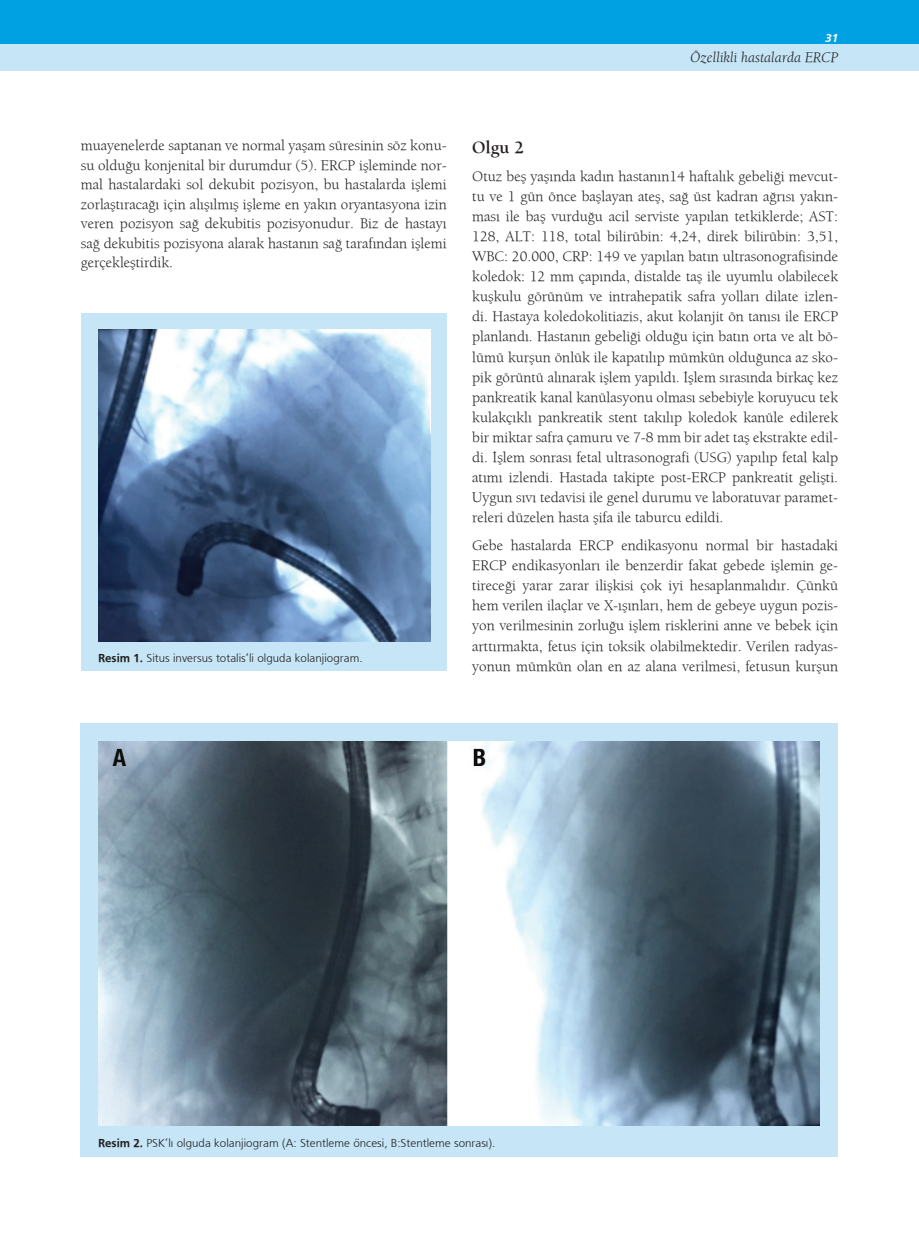
<style>
.page{position:relative;width:919px;height:1238px;background:#fff}
.page>*{position:absolute;margin:0;border:0;box-sizing:border-box;transform-origin:0 0}
.t1{font:700 18px "Berkeley";color:#231f20}
.t2{font:300 15px/20px "Berkeley";color:#231f20;text-align:justify}
.t3{font:italic 300 15px "Berkeley";color:#231f20}
.t4{font:300 12px "Fruga Sans";color:#231f20}
.t5{font:italic 700 12px "Fruga Sans";color:#fff}
.s1{font-weight:700}
</style>
<div class="page">
<div style="left:0;top:0;width:918px;height:45px;background:#00a1e3"></div>
<div style="left:0;top:44px;width:918px;height:27px;background:#c6e6f8"></div>
<div style="left:81px;top:723px;width:757px;height:434px;background:#c6e6f8"></div>
<img style="left:98px;top:741px;width:721px;height:384px">
<div style="left:81px;top:312px;width:365px;height:358px;background:#c6e6f8"></div>
<img style="left:98px;top:330px;width:332px;height:311px">
<p class="t5" style="left:825px;top:31px;width:14px">31</p>
<p class="t3" style="left:690px;top:49px;width:149px">Özellikli hastalarda ERCP</p>
<p class="t2" style="left:81px;top:135px;width:367px;line-height:19.5px">muayenelerde saptanan ve normal yaşam süresinin söz konu&shy;su olduğu konjenital bir durumdur (5). ERCP işleminde nor&shy;mal hastalardaki sol dekubit pozisyon, bu hastalarda işlemi zorlaştıracağı için alışılmış işleme en yakın oryantasyona izin veren pozisyon sağ dekubitis pozisyonudur. Biz de hastayı sağ dekubitis pozisyona alarak hastanın sağ tarafından işlemi gerçekleştirdik.</p>
<p class="t4" style="left:98px;top:651px;width:266px"><span class="s1">Resim 1.</span> Situs inversus totalis’li olguda kolanjiogram.</p>
<p class="t1" style="left:472px;top:136px;width:53px">Olgu 2</p>
<p class="t2" style="left:472px;top:166px;width:367px">Otuz beş yaşında kadın hastanın14 haftalık gebeliği mevcut&shy;tu ve 1 gün önce başlayan ateş, sağ üst kadran ağrısı yakın&shy;ması ile baş vurduğu acil serviste yapılan tetkiklerde; AST:<br>128, ALT: 118, total bilirübin: 4,24, direk bilirübin: 3,51, WBC: 20.000, CRP: 149 ve yapılan batın ultrasonografisinde koledok: 12 mm çapında, distalde taş ile uyumlu olabilecek kuşkulu görünüm ve intrahepatik safra yolları dilate izlen&shy;di. Hastaya koledokolitiazis, akut kolanjit ön tanısı ile ERCP planlandı. Hastanın gebeliği olduğu için batın orta ve alt bö&shy;lümü kurşun önlük ile kapatılıp mümkün olduğunca az sko&shy;pik görüntü alınarak işlem yapıldı. İşlem sırasında birkaç kez pankreatik kanal kanülasyonu olması sebebiyle koruyucu tek kulakçıklı pankreatik stent takılıp koledok kanüle edilerek bir miktar safra çamuru ve 7-8 mm bir adet taş ekstrakte edil&shy;di. İşlem sonrası fetal ultrasonografi (USG) yapılıp fetal kalp atımı izlendi. Hastada takipte post-ERCP pankreatit gelişti.<br>Uygun sıvı tedavisi ile genel durumu ve laboratuvar paramet&shy;releri düzelen hasta şifa ile taburcu edildi.</p>
<p class="t2" style="left:472px;top:535px;width:367px">Gebe hastalarda ERCP endikasyonu normal bir hastadaki ERCP endikasyonları ile benzerdir fakat gebede işlemin ge&shy;tireceği yarar zarar ilişkisi çok iyi hesaplanmalıdır. Çünkü hem verilen ilaçlar ve X-ışınları, hem de gebeye uygun pozis&shy;yon verilmesinin zorluğu işlem risklerini anne ve bebek için arttırmakta, fetus için toksik olabilmektedir. Verilen radyas&shy;yonun mümkün olan en az alana verilmesi, fetusun kurşun</p>
<p class="t4" style="left:98px;top:1135px;width:399px"><span class="s1">Resim 2.</span> PSK’lı olguda kolanjiogram (A: Stentleme öncesi, B:Stentleme sonrası).</p>
</div>
